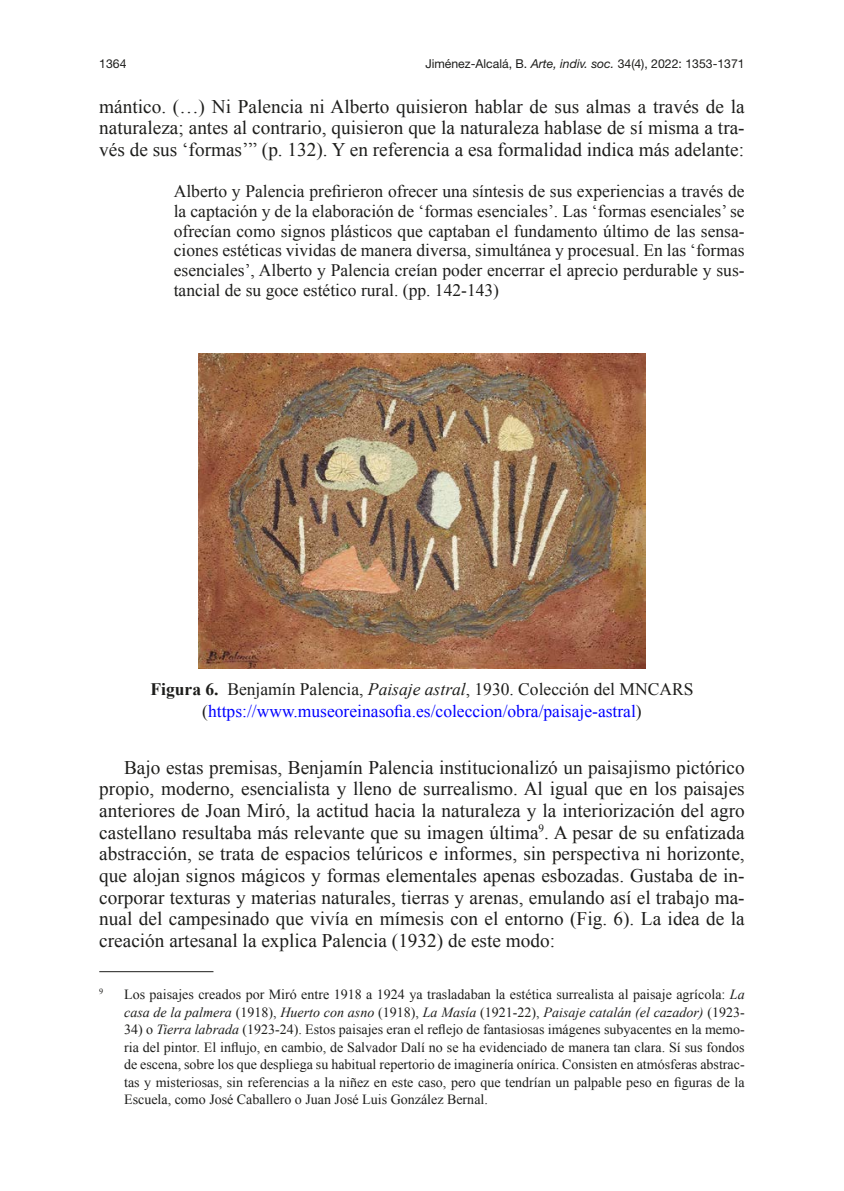
<style>
.page{position:relative;width:844px;height:1191px;background:#fff}
.page>*{position:absolute;margin:0;border:0;box-sizing:border-box;transform-origin:0 0}
._01_Texto_General{font:19.25px/21.7px "Times New Roman";color:#1d1d1b;text-align:justify}
._01-2_Texto_citas{font:17.5px/19.9px "Times New Roman";color:#1d1d1b;text-align:justify}
._08_Pie_de_figuras{font:17.5px/21.7px "Times New Roman";color:#00f;text-align:center}
._06_Notas_al_pie{font:14px/17.5px "Times New Roman";color:#1d1d1b}
.t1{font:12.25px "Helvetica Neue LT Std";color:#1d1d1b}
._06_Notas_al_pie-2{font:8.22px "Times New Roman";color:#1d1d1b}
.s1{font-style:italic}
.s2{font-weight:700;color:#1d1d1b}
.s3{color:#1d1d1b}
.s4{font-style:italic;color:#1d1d1b}
</style>
<div class="page">
<img style="left:198px;top:353px;width:447px;height:315px">
<hr style="left:99px;top:971px;width:114px;height:1px;background:#1d1d1b">
<p class="t1" style="left:99px;top:57px;width:29px">1364</p>
<p class="t1" style="left:425px;top:57px;width:321px">Jiménez-Alcalá, B. <span class="s1">Arte, indiv. soc.</span> 34(4), 2022: 1353-1371</p>
<p class="_01_Texto_General" style="left:99px;top:95px;width:646px">mántico. (…) Ni Palencia ni Alberto quisieron hablar de sus almas a través de la naturaleza; antes al contrario, quisieron que la naturaleza hablase de sí misma a tra&shy;vés de sus ‘formas’” (p. 132). Y en referencia a esa formalidad indica más adelante:</p>
<p class="_01-2_Texto_citas" style="left:174px;top:181px;width:572px">Alberto y Palencia prefirieron ofrecer una síntesis de sus experiencias a través de la captación y de la elaboración de ‘formas esenciales’. Las ‘formas esenciales’ se ofrecían como signos plásticos que captaban el fundamento último de las sensa&shy;ciones estéticas vividas de manera diversa, simultánea y procesual. En las ‘formas esenciales’, Alberto y Palencia creían poder encerrar el aprecio perdurable y sus&shy;tancial de su goce estético rural. (pp. 142-143)</p>
<p class="_08_Pie_de_figuras" style="left:150px;top:678px;width:544px"><span class="s2">Figura 6.</span> <span class="s3">Benjamín Palencia,</span> <span class="s4">Paisaje astral</span><span class="s3">, 1930. Colección del MNCARS (</span>https://www.museoreinasofia.es/coleccion/obra/paisaje-astral<span class="s3">)</span></p>
<p class="_01_Texto_General" style="left:99px;top:756px;width:646px;text-indent:25px">Bajo estas premisas, Benjamín Palencia institucionalizó un paisajismo pictórico propio, moderno, esencialista y lleno de surrealismo. Al igual que en los paisajes anteriores de Joan Miró, la actitud hacia la naturaleza y la interiorización del agro castellano resultaba más relevante que su imagen última<sup>9</sup>. A pesar de su enfatizada abstracción, se trata de espacios telúricos e informes, sin perspectiva ni horizonte, que alojan signos mágicos y formas elementales apenas esbozadas. Gustaba de in&shy;corporar texturas y materias naturales, tierras y arenas, emulando así el trabajo ma&shy;nual del campesinado que vivía en mímesis con el entorno (Fig. 6). La idea de la creación artesanal la explica Palencia (1932) de este modo:</p>
<p class="_06_Notas_al_pie-2" style="left:99px;top:986px;width:6px">9</p>
<p class="_06_Notas_al_pie" style="left:124px;top:985px;width:622px">Los paisajes creados por Miró entre 1918 a 1924 ya trasladaban la estética surrealista al paisaje agrícola: <span class="s1">La casa de la palmera</span> (1918), <span class="s1">Huerto con asno</span> (1918), <span class="s1">La Masía</span> (1921-22), <span class="s1">Paisaje catalán (el cazador)</span> (1923-</p>
<p class="_06_Notas_al_pie" style="left:124px;top:1020px;width:622px;text-align:justify">34) o <span class="s1">Tierra labrada</span> (1923-24). Estos paisajes eran el reflejo de fantasiosas imágenes subyacentes en la memo&shy;ria del pintor. El influjo, en cambio, de Salvador Dalí no se ha evidenciado de manera tan clara. Sí sus fondos de escena, sobre los que despliega su habitual repertorio de imaginería onírica. Consisten en atmósferas abstrac&shy;tas y misteriosas, sin referencias a la niñez en este caso, pero que tendrían un palpable peso en figuras de la Escuela, como José Caballero o Juan José Luis González Bernal.</p>
</div>
